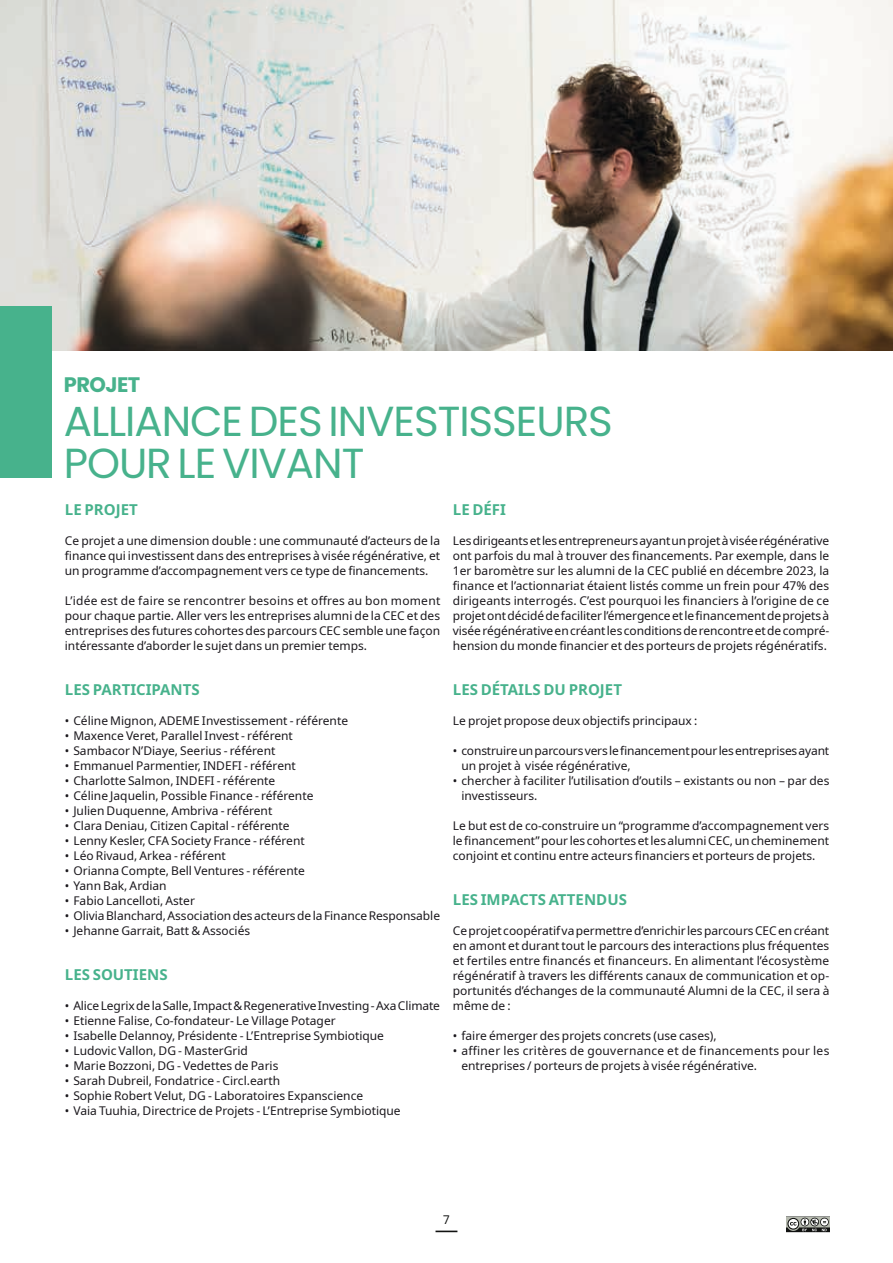
<style>
.page{position:relative;width:893px;height:1263px;background:#fff}
.page>*{position:absolute;margin:0;border:0;box-sizing:border-box;transform-origin:0 0}
.t1{font:42px/42px "Poppins";letter-spacing:-.025em;color:#47b28c}
.t2{font:700 21px "Poppins";letter-spacing:-.025em;color:#47b28c}
.t3{font:700 15px "Noto Sans";color:#47b28c}
.t4{font:12px/15px "Noto Sans";color:#1a171c;text-align:justify}
.t5{font:12px/15px "Noto Sans";letter-spacing:.025em;color:#1a171c}
.t6{font:12px "Poppins";color:#111211}
</style>
<div class="page">
<img style="left:0;top:0;width:893px;height:351px">
<div style="left:0;top:306px;width:51px;height:172px;background:#47b28c"></div>
<svg style="left:787px;top:1216px;width:43px;height:17px"></svg>
<hr style="left:435px;top:1230px;width:22px;height:2px;background:#111211">
<h2 class="t2" style="left:64px;top:373px;width:78px">PROJET</h2>
<h1 class="t1" style="left:64px;top:400px;width:550px">ALLIANCE DES INVESTISSEURS<br>POUR LE VIVANT</h1>
<p class="t3" style="left:65px;top:499px;width:74px">LE PROJET</p>
<p class="t4" style="left:65px;top:534px;width:377px">Ce projet a une dimension double : une communauté d’acteurs de la finance qui investissent dans des entreprises à visée régénérative, et un programme d’accompagnement vers ce type de financements.</p>
<p class="t4" style="left:65px;top:594px;width:377px">L’idée est de faire se rencontrer besoins et offres au bon moment pour chaque partie. Aller vers les entreprises alumni de la CEC et des entreprises des futures cohortes des parcours CEC semble une façon intéressante d’aborder le sujet dans un premier temps.</p>
<p class="t3" style="left:65px;top:679px;width:136px">LES PARTICIPANTS</p>
<p class="t4" style="left:65px;top:714px;width:285px">• Céline Mignon, ADEME Investissement - référente</p>
<p class="t4" style="left:65px;top:729px;width:230px">• Maxence Veret, Parallel Invest - référent</p>
<p class="t4" style="left:65px;top:744px;width:212px">• Sambacor N’Diaye, Seerius - référent</p>
<p class="t4" style="left:65px;top:759px;width:232px">• Emmanuel Parmentier, INDEFI - référent</p>
<p class="t4" style="left:65px;top:774px;width:212px">• Charlotte Salmon, INDEFI - référente</p>
<p class="t4" style="left:65px;top:789px;width:250px">• Céline Jaquelin, Possible Finance - référente</p>
<p class="t4" style="left:65px;top:804px;width:209px">• Julien Duquenne, Ambriva - référent</p>
<p class="t4" style="left:65px;top:819px;width:226px">• Clara Deniau, Citizen Capital - référente</p>
<p class="t4" style="left:65px;top:834px;width:241px">• Lenny Kesler, CFA Society France - référent</p>
<p class="t4" style="left:65px;top:849px;width:162px">• Léo Rivaud, Arkea - référent</p>
<p class="t4" style="left:65px;top:864px;width:242px">• Orianna Compte, Bell Ventures - référente</p>
<p class="t4" style="left:65px;top:879px;width:103px">• Yann Bak, Ardian</p>
<p class="t4" style="left:65px;top:894px;width:132px">• Fabio Lancelloti, Aster</p>
<p class="t4" style="left:65px;top:909px;width:377px">• Olivia Blanchard, Association des acteurs de la Finance Responsable</p>
<p class="t4" style="left:65px;top:924px;width:187px">• Jehanne Garrait, Batt &amp; Associés</p>
<p class="t3" style="left:65px;top:964px;width:104px">LES SOUTIENS</p>
<p class="t4" style="left:65px;top:999px;width:377px">• Alice Legrix de la Salle, Impact &amp; Regenerative Investing - Axa Climate</p>
<p class="t4" style="left:65px;top:1014px;width:272px">• Etienne Falise, Co-fondateur- Le Village Potager</p>
<p class="t4" style="left:65px;top:1029px;width:321px">• Isabelle Delannoy, Présidente - L’Entreprise Symbiotique</p>
<p class="t4" style="left:65px;top:1044px;width:185px">• Ludovic Vallon, DG - MasterGrid</p>
<p class="t4" style="left:65px;top:1059px;width:215px">• Marie Bozzoni, DG - Vedettes de Paris</p>
<p class="t4" style="left:65px;top:1074px;width:217px">• Sarah Dubreil, Fondatrice - Circl.earth</p>
<p class="t4" style="left:65px;top:1089px;width:300px">• Sophie Robert Velut, DG - Laboratoires Expanscience</p>
<p class="t4" style="left:65px;top:1104px;width:337px">• Vaia Tuuhia, Directrice de Projets - L’Entreprise Symbiotique</p>
<p class="t3" style="left:453px;top:499px;width:55px">LE DÉFI</p>
<p class="t4" style="left:453px;top:534px;width:378px">Les dirigeants et les entrepreneurs ayant un projet à visée régénérative ont parfois du mal à trouver des financements. Par exemple, dans le 1er baromètre sur les alumni de la CEC publié en décembre 2023, la finance et l’actionnariat étaient listés comme un frein pour 47% des dirigeants interrogés. C’est pourquoi les financiers à l’origine de ce projet ont décidé de faciliter l’émergence et le financement de projets à visée régénérative en créant les conditions de rencontre et de compré&shy;hension du monde financier et des porteurs de projets régénératifs.</p>
<p class="t3" style="left:453px;top:679px;width:171px">LES DÉTAILS DU PROJET</p>
<p class="t4" style="left:453px;top:714px;width:246px">Le projet propose deux objectifs principaux :</p>
<p class="t4" style="left:461px;top:744px;width:369px;text-indent:-9px">• construire un parcours vers le financement pour les entreprises ayant un projet à visée régénérative,</p>
<p class="t4" style="left:461px;top:774px;width:370px;text-indent:-9px">• chercher à faciliter l’utilisation d’outils – existants ou non – par des investisseurs.</p>
<p class="t4" style="left:453px;top:819px;width:378px">Le but est de co-construire un “programme d’accompagnement vers le financement” pour les cohortes et les alumni CEC, un cheminement conjoint et continu entre acteurs financiers et porteurs de projets.</p>
<p class="t3" style="left:453px;top:889px;width:176px">LES IMPACTS ATTENDUS</p>
<p class="t4" style="left:453px;top:924px;width:378px">Ce projet coopératif va permettre d’enrichir les parcours CEC en créant en amont et durant tout le parcours des interactions plus fréquentes et fertiles entre financés et financeurs. En alimentant l’écosystème régénératif à travers les différents canaux de communication et op&shy;portunités d’échanges de la communauté Alumni de la CEC, il sera à même de :</p>
<p class="t4" style="left:453px;top:1029px;width:265px">• faire émerger des projets concrets (use cases),</p>
<p class="t5" style="left:461px;top:1044px;width:370px;text-indent:-9px">• affiner les critères de gouvernance et de financements pour les entreprises / porteurs de projets à visée régénérative.</p>
<p class="t6" style="left:443px;top:1213px;width:8px">7</p>
</div>
